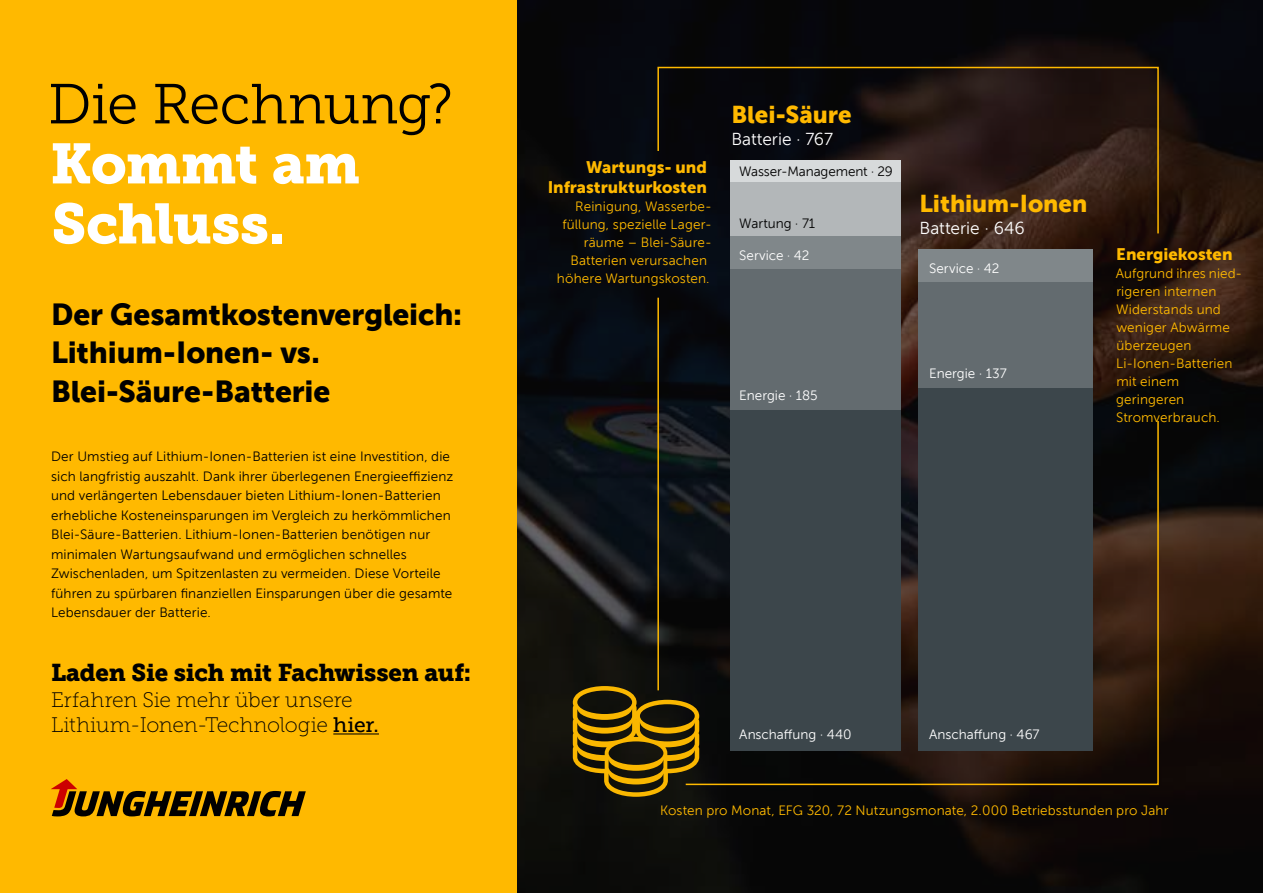
<style>
.page{position:relative;width:1263px;height:893px;background:#fff}
.page>*{position:absolute;margin:0;border:0;box-sizing:border-box;transform-origin:0 0}
.t1{font:56.25px/60px "Museo Slab 900";letter-spacing:-.01em;color:#fff}
.t2{font:56.25px "Museo Slab 300";letter-spacing:-.01em;color:#000}
.t3{font:30px/38.2px "Museo Sans 900";letter-spacing:-.005em;color:#000}
.t4{font:24px "Museo Slab 900";letter-spacing:-.01em;color:#000}
.t5{font:24px "Museo Sans 900";letter-spacing:-.005em;color:#ffb900}
.t6{font:21px/25.5px "Museo Slab 100";letter-spacing:-.005em;color:#000}
.t7{font:17.25px "Museo Sans 300";color:#fff}
.t8{font:16.5px/19.5px "Museo Sans 900";color:#ffb900;text-align:right}
.t9{font:13.5px/19.5px "Museo Sans 300";letter-spacing:.01em;color:#000}
.t10{font:13.5px/18px "Museo Sans 300";letter-spacing:.01em;color:#ffb900}
.t11{font:13.5px "Museo Sans 300";color:#fff}
.t12{font:13.5px "Museo Sans 300";letter-spacing:-.01em;color:#000}
.s1{font-family:"Museo Slab 500"}
</style>
<div class="page">
<img style="left:517px;top:0;width:746px;height:893px">
<div style="left:0;top:0;width:517px;height:893px;background:#ffb900"></div>
<div style="left:918px;top:250px;width:175px;height:32px;background:#80878a"></div>
<div style="left:918px;top:282px;width:175px;height:107px;background:#636b6f"></div>
<div style="left:918px;top:388px;width:175px;height:362px;background:#3c464b"></div>
<hr style="left:333px;top:733px;width:46px;height:1px;background:#000">
<div style="left:731px;top:237px;width:170px;height:32px;background:#80878a"></div>
<div style="left:731px;top:269px;width:170px;height:400px;background:#636b6f"></div>
<div style="left:731px;top:410px;width:170px;height:340px;background:#3c464b"></div>
<hr style="left:657px;top:298px;width:2px;height:392px;background:#ffb900">
<svg style="left:657px;top:66px;width:502px;height:169px;background:#39302c"></svg>
<svg style="left:684px;top:419px;width:475px;height:367px"></svg>
<svg style="left:573px;top:686px;width:126px;height:111px;background:#604907"></svg>
<svg style="left:51px;top:779px;width:255px;height:37px"></svg>
<h1 class="t2" style="left:48px;top:73px;width:406px">Die Rechnung?</h1>
<h1 class="t1" style="left:50px;top:134px;width:311px">Kommt am<br>Schluss.</h1>
<h2 class="t3" style="left:51px;top:295px;width:413px">Der Gesamtkostenvergleich:<br>Lithium-Ionen- vs.<br>Blei-Säure-Batterie</h2>
<p class="t9" style="left:51px;top:447px;width:404px">Der Umstieg auf Lithium-Ionen-Batterien ist eine Investition, die sich langfristig auszahlt. Dank ihrer überlegenen Energieeffizienz und verlängerten Lebensdauer bieten Lithium-Ionen-Batterien erhebliche Kosteneinsparungen im Vergleich zu herkömmlichen Blei-Säure-Batterien. Lithium-Ionen-Batterien benötigen nur minimalen Wartungsaufwand und ermöglichen schnelles Zwischenladen, um Spitzenlasten zu vermeiden. Diese Vorteile führen zu spürbaren finanziellen Einsparungen über die gesamte Lebensdauer der Batterie.</p>
<h3 class="t4" style="left:51px;top:659px;width:422px">Laden Sie sich mit Fachwissen auf:</h3>
<h3 class="t6" style="left:51px;top:687px;width:329px">Erfahren Sie mehr über unsere<br>Lithium-Ionen-Technologie <span class="s1">hier.</span></h3>
<p class="t8" style="left:548px;top:158px;width:161px">Wartungs- und<br>Infrastrukturkosten</p>
<p class="t10" style="left:575px;top:197px;width:135px">Reinigung, Wasserbe-</p>
<p class="t10" style="left:562px;top:215px;width:151px">füllung, spezielle Lager-</p>
<p class="t10" style="left:584px;top:233px;width:129px">räume – Blei-Säure-</p>
<p class="t10" style="left:570px;top:251px;width:138px">Batterien verursachen</p>
<p class="t10" style="left:557px;top:269px;width:154px">höhere Wartungskosten.</p>
<h3 class="t5" style="left:731px;top:101px;width:122px">Blei-Säure</h3>
<p class="t7" style="left:731px;top:130px;width:103px">Batterie · 767</p>
<p class="t12" style="left:739px;top:164px;width:155px">Wasser-Management · 29</p>
<p class="t9" style="left:739px;top:213px;width:77px">Wartung · 71</p>
<p class="t11" style="left:739px;top:249px;width:72px">Service · 42</p>
<h3 class="t5" style="left:919px;top:190px;width:169px">Lithium-Ionen</h3>
<p class="t7" style="left:919px;top:219px;width:107px">Batterie · 646</p>
<p class="t11" style="left:929px;top:261px;width:72px">Service · 42</p>
<p class="t11" style="left:739px;top:389px;width:80px">Energie · 185</p>
<p class="t11" style="left:929px;top:366px;width:79px">Energie · 137</p>
<p class="t8" style="left:1116px;top:244px;width:118px">Energiekosten</p>
<p class="t10" style="left:1116px;top:264px;width:128px">Aufgrund ihres nied&shy;rigeren internen<br>Widerstands und weniger Abwärme überzeugen<br>Li-Ionen-Batterien mit einem geringeren<br>Stromverbrauch.</p>
<p class="t11" style="left:739px;top:727px;width:114px">Anschaffung · 440</p>
<p class="t11" style="left:929px;top:727px;width:112px">Anschaffung · 467</p>
<p class="t10" style="left:660px;top:801px;width:510px">Kosten pro Monat, EFG 320, 72 Nutzungsmonate, 2.000 Betriebsstunden pro Jahr</p>
</div>
